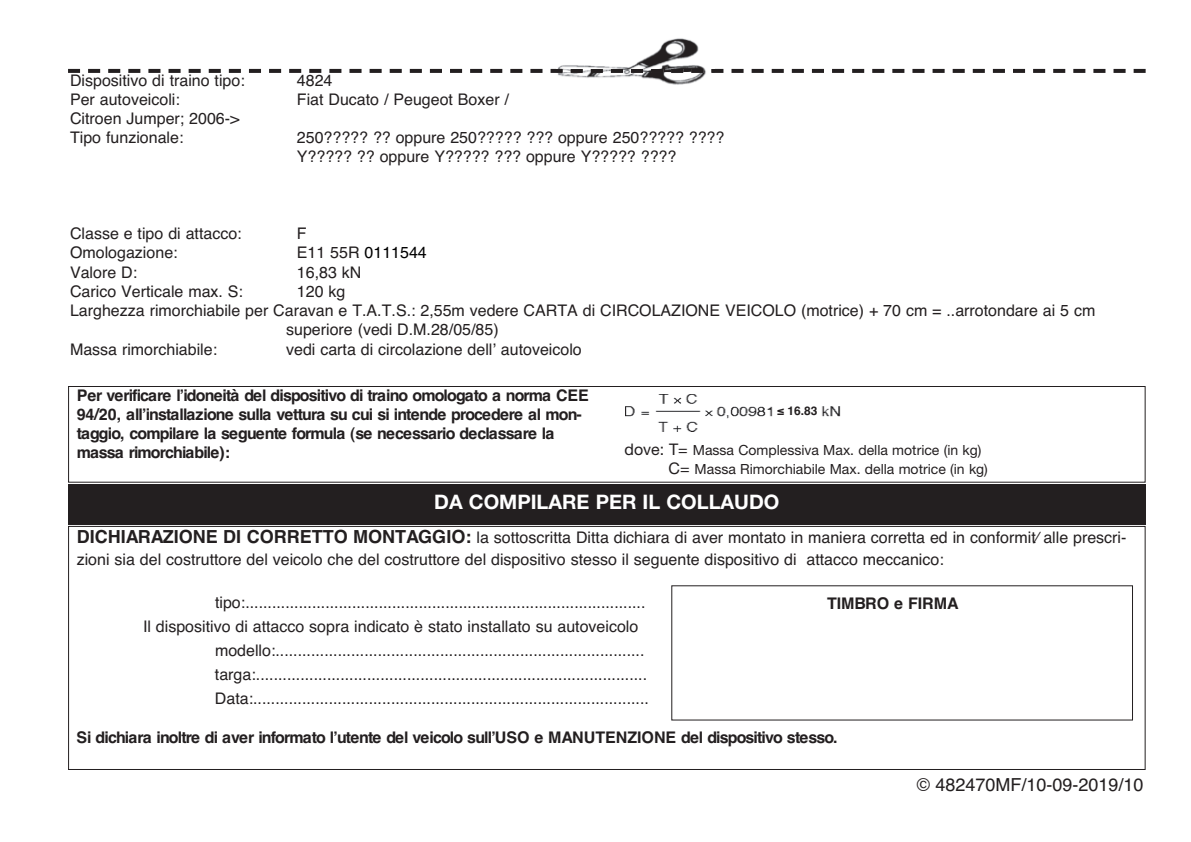
<style>
.page{position:relative;width:1191px;height:842px;background:#fff}
.page>*{position:absolute;margin:0;border:0;box-sizing:border-box;transform-origin:0 0}
.t1{font:700 20px "Helvetica Neue CE";color:#fff}
.t2{font:18px "Helvetica";color:#231f20}
.t3{font:16px/19.2px "Helvetica";color:#231f20}
.t4{font:700 16px/19.2px "Helvetica";letter-spacing:-.055em;color:#231f20}
.t5{font:16px "Helvetica";color:#000}
.t6{font:700 16px "Helvetica";color:#231f20}
.t7{font:14px/19.2px "Helvetica Neue CE";color:#231f20}
.t8{font:700 12px "Helvetica";color:#231f20}
.s1{color:#231f20}
.s2{font-size:16px}
.s3{font-weight:700;font-size:18px}
</style>
<div class="page">
<div style="left:68px;top:386px;width:1077px;height:97px;border:1px solid #231f20"></div>
<img style="left:625px;top:395px;width:216px;height:36px">
<div style="left:68px;top:484px;width:1077px;height:40px;background:#231f20"></div>
<div style="left:68px;top:526px;width:1077px;height:244px;border:1px solid #231f20"></div>
<svg style="left:80px;top:69px;width:1046px;height:4px"></svg>
<svg style="left:68px;top:69px;width:12px;height:4px"></svg>
<svg style="left:1133px;top:69px;width:12px;height:4px"></svg>
<img style="left:557px;top:38px;width:149px;height:47px">
<img style="left:556px;top:69px;width:159px;height:4px">
<div style="left:775px;top:404px;width:45px;height:16px;background:#fff"></div>
<p class="t3" style="left:70px;top:71px;width:176px">Dispositivo di traino tipo:</p>
<p class="t3" style="left:297px;top:71px;width:37px">4824</p>
<p class="t3" style="left:70px;top:90px;width:111px">Per autoveicoli:</p>
<p class="t3" style="left:297px;top:90px;width:214px">Fiat Ducato / Peugeot Boxer /</p>
<p class="t3" style="left:70px;top:109px;width:171px">Citroen Jumper; 2006-&gt;<br>Tipo funzionale:</p>
<p class="t3" style="left:297px;top:128px;width:429px">250????? ?? oppure 250????? ??? oppure 250????? ????<br>Y????? ?? oppure Y????? ??? oppure Y????? ????</p>
<p class="t3" style="left:70px;top:224px;width:173px">Classe e tipo di attacco:</p>
<p class="t3" style="left:297px;top:224px;width:11px">F</p>
<p class="t3" style="left:70px;top:243px;width:109px">Omologazione:</p>
<p class="t5" style="left:297px;top:244px;width:131px"><span class="s1">E11 55R</span> 0111544</p>
<p class="t3" style="left:70px;top:263px;width:69px">Valore D:</p>
<p class="t3" style="left:297px;top:263px;width:66px">16,83 kN</p>
<p class="t3" style="left:70px;top:282px;width:174px">Carico Verticale max. S:</p>
<p class="t3" style="left:297px;top:282px;width:50px">120 kg</p>
<p class="t3" style="left:70px;top:301px;width:1026px">Larghezza rimorchiabile per Caravan e T.A.T.S.: 2,55m vedere CARTA di CIRCOLAZIONE VEICOLO (motrice) + 70 cm = ..arrotondare ai 5 cm</p>
<p class="t3" style="left:286px;top:320px;width:214px">superiore (vedi D.M.28/05/85)</p>
<p class="t3" style="left:70px;top:339px;width:149px">Massa rimorchiabile:</p>
<p class="t3" style="left:286px;top:339px;width:297px">vedi carta di circolazione dell’ autoveicolo</p>
<p class="t4" style="left:77px;top:385px;width:514px">Per verificare l’idoneità del dispositivo di traino omologato a norma CEE 94/20, all’installazione sulla vettura su cui si intende procedere al mon&shy;taggio, compilare la seguente formula (se necessario declassare la massa rimorchiabile):</p>
<p class="t8" style="left:777px;top:403px;width:42px">≤ 16.83</p>
<p class="t7" style="left:668px;top:442px;width:321px;text-indent:-44px"><span class="s2">dove: T=</span> Massa Complessiva Max. della motrice (in kg)<br><span class="s2">C=</span> Massa Rimorchiabile Max. della motrice (in kg)</p>
<p class="t1" style="left:434px;top:495px;width:347px">DA COMPILARE PER IL COLLAUDO</p>
<p class="t3" style="left:77px;top:527px;width:1051px;line-height:21px"><span class="s3">DICHIARAZIONE DI CORRETTO MONTAGGIO:</span> la sottoscritta Ditta dichiara di aver montato in maniera corretta ed in conformit⁄ alle prescri&shy;zioni sia del costruttore del veicolo che del costruttore del dispositivo stesso il seguente dispositivo di attacco meccanico:</p>
<p class="t3" style="left:215px;top:593px;width:432px">tipo:..........................................................................................</p>
<p class="t3" style="left:143px;top:617px;width:497px">Il dispositivo di attacco sopra indicato è stato installato su autoveicolo</p>
<p class="t3" style="left:215px;top:641px;width:431px">modello:...................................................................................</p>
<p class="t3" style="left:215px;top:665px;width:434px">targa:........................................................................................</p>
<p class="t3" style="left:215px;top:689px;width:435px">Data:.........................................................................................</p>
<p class="t4" style="left:76px;top:728px;width:762px">Si dichiara inoltre di aver informato l’utente del veicolo sull’USO e MANUTENZIONE del dispositivo stesso.</p>
<p class="t6" style="left:827px;top:594px;width:133px">TIMBRO e FIRMA</p>
<p class="t2" style="left:916px;top:774px;width:228px">© 482470MF/10-09-2019/10</p>
</div>
